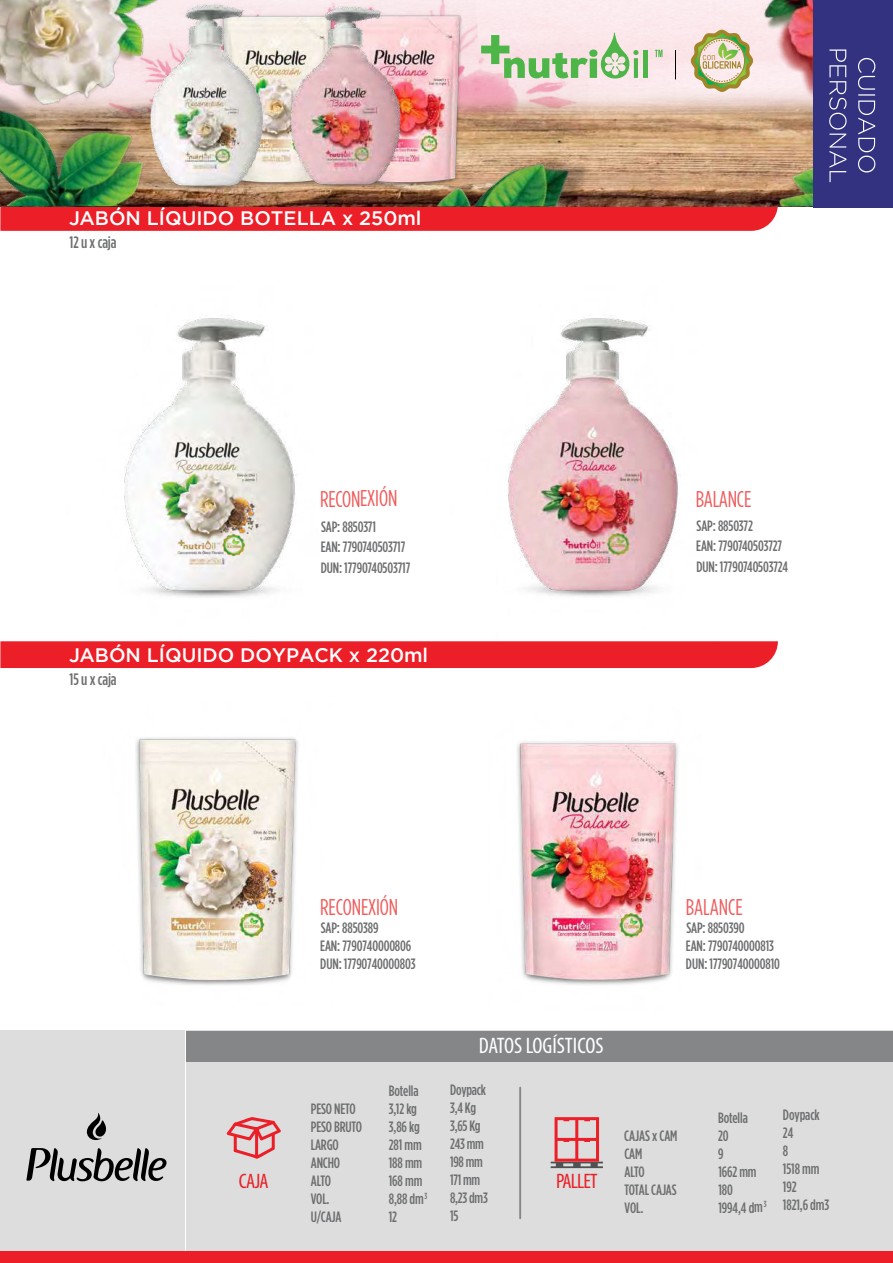
<style>
.page{position:relative;width:893px;height:1263px;background:#fff}
.page>*{position:absolute;margin:0;border:0;box-sizing:border-box;transform-origin:0 0}
.t1{font:22.8px "Gotham Condensed";letter-spacing:-.015em;color:#f05b5b}
.t2{font:condensed 22.5px "Myriad Pro";color:#fff}
.t3{font:condensed 21px "Myriad Pro";letter-spacing:-.04em;color:#ec1e27}
.t4{font:19.5px "font 000000002 c 4 ffe 57";color:#fff}
.t5{font:500 16.5px "Gotham Condensed";letter-spacing:-.01em;color:#6d6e70}
.t6{font:500 15px/18px "Gotham Condensed";letter-spacing:-.015em;color:#6d6e70}
</style>
<div class="page">
<div style="left:0;top:1031px;width:184px;height:232px;background:#dcdddc"></div>
<svg style="left:86px;top:1113px;width:20px;height:27px"></svg>
<svg style="left:26px;top:1148px;width:141px;height:33px"></svg>
<div style="left:187px;top:1031px;width:706px;height:232px;background:#dcdddc"></div>
<div style="left:187px;top:1031px;width:706px;height:30px;background:#848687"></div>
<div style="left:0;top:1251px;width:184px;height:12px;background:#ec1e27"></div>
<div style="left:184px;top:1251px;width:709px;height:12px;background:#ec1e27"></div>
<svg style="left:226px;top:1117px;width:55px;height:42px"></svg>
<svg style="left:551px;top:1117px;width:52px;height:51px"></svg>
<svg style="left:519px;top:1086px;width:2px;height:133px"></svg>
<svg style="left:0;top:206px;width:778px;height:25px;background:#e6222a"></svg>
<div style="left:0;top:641px;width:778px;height:27px;background:#ec1e27"></div>
<div style="left:591px;top:0;width:135px;height:89px;background:#fbe9ec"></div>
<img style="left:231px;top:89px;width:514px;height:117px">
<img style="left:745px;top:162px;width:68px;height:44px">
<img style="left:0;top:149px;width:231px;height:57px">
<img style="left:306px;top:45px;width:332px;height:161px">
<img style="left:726px;top:0;width:87px;height:162px">
<img style="left:0;top:0;width:187px;height:149px">
<hr style="left:644px;top:50px;width:4px;height:28px;background:#4eb649">
<svg style="left:481px;top:33px;width:157px;height:46px;background:#c4d4b5"></svg>
<svg style="left:655px;top:50px;width:7px;height:7px"></svg>
<svg style="left:675px;top:50px;width:1px;height:29px"></svg>
<svg style="left:691px;top:30px;width:62px;height:62px;background:#cac39b"></svg>
<img style="left:718px;top:42px;width:20px;height:18px">
<img style="left:517px;top:741px;width:161px;height:244px">
<img style="left:135px;top:737px;width:164px;height:248px">
<img style="left:330px;top:0;width:149px;height:203px">
<img style="left:198px;top:0;width:158px;height:199px">
<img style="left:112px;top:3px;width:177px;height:197px">
<img style="left:253px;top:5px;width:174px;height:193px">
<div style="left:813px;top:0;width:80px;height:208px;background:#323280"></div>
<svg style="left:858px;top:58px;width:17px;height:114px"></svg>
<svg style="left:829px;top:49px;width:18px;height:133px"></svg>
<img style="left:450px;top:315px;width:267px;height:327px">
<img style="left:67px;top:315px;width:267px;height:327px">
<h3 class="t4" style="left:69px;top:207px;width:354px">JABÓN LÍQUIDO BOTELLA x 250ml</h3>
<p class="t5" style="left:70px;top:233px;width:49px">12 u x caja</p>
<h1 class="t1" style="left:320px;top:486px;width:79px">RECONEXIÓN</h1>
<p class="t6" style="left:321px;top:516px;width:91px;line-height:20.7px">SAP: 8850371<br>EAN: 7790740503717<br>DUN: 17790740503717</p>
<h3 class="t4" style="left:69px;top:644px;width:361px">JABÓN LÍQUIDO DOYPACK x 220ml</h3>
<p class="t5" style="left:70px;top:670px;width:49px">15 u x caja</p>
<h1 class="t1" style="left:696px;top:487px;width:57px">BALANCE</h1>
<p class="t6" style="left:696px;top:515px;width:93px;line-height:20.7px">SAP: 8850372<br>EAN: 7790740503727<br>DUN: 17790740503724</p>
<h1 class="t1" style="left:320px;top:895px;width:80px">RECONEXIÓN</h1>
<p class="t6" style="left:320px;top:919px;width:97px">SAP: 8850389<br>EAN: 7790740000806<br>DUN: 17790740000803</p>
<h1 class="t1" style="left:686px;top:895px;width:59px">BALANCE</h1>
<p class="t6" style="left:686px;top:919px;width:96px">SAP: 8850390<br>EAN: 7790740000813<br>DUN: 17790740000810</p>
<h2 class="t2" style="left:479px;top:1032px;width:126px">DATOS LOGÍSTICOS</h2>
<p class="t6" style="left:450px;top:1081px;width:39px">Doypack<br>3,4 Kg<br>3,65 Kg<br>243 mm<br>198 mm<br>171 mm<br>8,23 dm3<br>15</p>
<p class="t6" style="left:389px;top:1081px;width:40px">Botella<br>3,12 kg<br>3,86 kg<br>281 mm<br>188 mm<br>168 mm<br>8,88 dm<sup>3<br></sup>12</p>
<p class="t6" style="left:311px;top:1099px;width:53px">PESO NETO<br>PESO BRUTO<br>LARGO<br>ANCHO</p>
<p class="t6" style="left:311px;top:1189px;width:32px">VOL.<br>U/CAJA</p>
<h3 class="t3" style="left:239px;top:1168px;width:31px">CAJA</h3>
<h3 class="t3" style="left:556px;top:1168px;width:43px">PALLET</h3>
<p class="t6" style="left:311px;top:1171px;width:22px">ALTO</p>
<p class="t6" style="left:718px;top:1108px;width:31px">Botella</p>
<p class="t6" style="left:624px;top:1126px;width:55px">CAJAS x CAM</p>
<p class="t6" style="left:718px;top:1126px;width:12px">20</p>
<p class="t6" style="left:624px;top:1144px;width:20px">CAM</p>
<p class="t6" style="left:718px;top:1144px;width:7px">9</p>
<p class="t6" style="left:624px;top:1162px;width:22px">ALTO</p>
<p class="t6" style="left:718px;top:1162px;width:40px">1662 mm</p>
<p class="t6" style="left:625px;top:1180px;width:54px">TOTAL CAJAS</p>
<p class="t6" style="left:718px;top:1180px;width:16px">180</p>
<p class="t6" style="left:625px;top:1198px;width:20px">VOL.</p>
<p class="t6" style="left:718px;top:1198px;width:50px">1994,4 dm<sup>3</sup></p>
<p class="t6" style="left:783px;top:1105px;width:48px">Doypack<br>24<br>8<br>1518 mm<br>192<br>1821,6 dm3</p>
</div>
